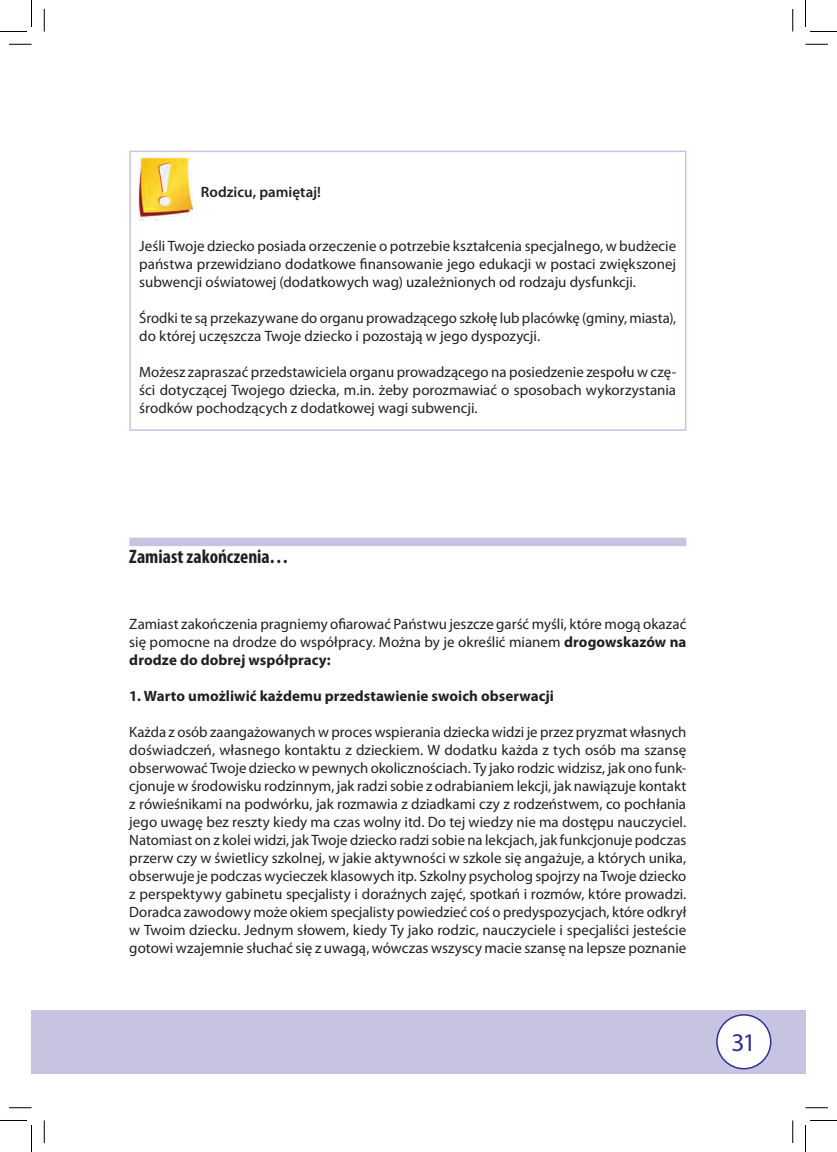
<style>
.page{position:relative;width:837px;height:1152px;background:#fff}
.page>*{position:absolute;margin:0;border:0;box-sizing:border-box;transform-origin:0 0}
.t1{font:25.5px "Myriad Pro";color:#2e3092}
._02_tytul{font:700 condensed 19.5px "Myriad Pro";color:#231f20}
._01_body{font:15px/18px "Myriad Pro";color:#231f20;text-align:justify}
._01_body-2{font:700 15px "Myriad Pro";letter-spacing:.005em;color:#231f20}
._04_ramka{font:600 15px "Myriad Pro";color:#231f20}
.s1{font-weight:700}
</style>
<div class="page">
<div style="left:44px;top:1009px;width:761px;height:64px;background:#c6c4e1"></div>
<div style="left:717px;top:1014px;width:54px;height:54px;background:#fff;border-radius:50%"></div>
<div style="left:716px;top:1014px;width:55px;height:55px;border:2px solid #2e3092;border-radius:50%"></div>
<div style="left:32px;top:1009px;width:12px;height:64px;background:#c6c4e1"></div>
<div style="left:129px;top:537px;width:557px;height:9px;background:#c6c4e1"></div>
<div style="left:129px;top:151px;width:557px;height:280px;border:2px solid #c6c4e1"></div>
<img style="left:138px;top:158px;width:55px;height:62px">
<svg style="left:9px;top:44px;width:23px;height:1px"></svg>
<svg style="left:805px;top:44px;width:23px;height:1px"></svg>
<svg style="left:9px;top:1107px;width:23px;height:1px"></svg>
<svg style="left:805px;top:1107px;width:23px;height:1px"></svg>
<svg style="left:44px;top:9px;width:1px;height:22px"></svg>
<svg style="left:44px;top:1120px;width:1px;height:23px"></svg>
<svg style="left:792px;top:9px;width:1px;height:22px"></svg>
<svg style="left:792px;top:1120px;width:1px;height:23px"></svg>
<svg style="left:0;top:0;width:32px;height:32px"></svg>
<svg style="left:0;top:1120px;width:32px;height:32px"></svg>
<svg style="left:805px;top:0;width:32px;height:32px"></svg>
<svg style="left:805px;top:1120px;width:32px;height:32px"></svg>
<p class="_04_ramka" style="left:201px;top:182px;width:122px">Rodzicu, pamiętaj!</p>
<p class="_01_body" style="left:139px;top:236px;width:538px">Jeśli Twoje dziecko posiada orzeczenie o potrzebie kształcenia specjalnego, w budżecie państwa przewidziano dodatkowe finansowanie jego edukacji w postaci zwiększonej subwencji oświatowej (dodatkowych wag) uzależnionych od rodzaju dysfunkcji.</p>
<p class="_01_body" style="left:139px;top:308px;width:538px">Środki te są przekazywane do organu prowadzącego szkołę lub placówkę (gminy, miasta), do której uczęszcza Twoje dziecko i pozostają w jego dyspozycji.</p>
<p class="_01_body" style="left:139px;top:362px;width:539px">Możesz zapraszać przedstawiciela organu prowadzącego na posiedzenie zespołu w czę&shy;ści dotyczącej Twojego dziecka, m.in. żeby porozmawiać o sposobach wykorzystania środków pochodzących z dodatkowej wagi subwencji.</p>
<p class="_02_tytul" style="left:129px;top:544px;width:161px">Zamiast zakończenia…</p>
<p class="_01_body" style="left:129px;top:614px;width:559px">Zamiast zakończenia pragniemy ofiarować Państwu jeszcze garść myśli, które mogą okazać się pomocne na drodze do współpracy. Można by je określić mianem <span class="s1">drogowskazów na drodze do dobrej współpracy:</span></p>
<p class="_01_body-2" style="left:129px;top:686px;width:426px">1. Warto umożliwić każdemu przedstawienie swoich obserwacji</p>
<p class="_01_body" style="left:129px;top:722px;width:559px">Każda z osób zaangażowanych w proces wspierania dziecka widzi je przez pryzmat własnych doświadczeń, własnego kontaktu z dzieckiem. W dodatku każda z tych osób ma szansę obserwować Twoje dziecko w pewnych okolicznościach. Ty jako rodzic widzisz, jak ono funk&shy;cjonuje w środowisku rodzinnym, jak radzi sobie z odrabianiem lekcji, jak nawiązuje kontakt z rówieśnikami na podwórku, jak rozmawia z dziadkami czy z rodzeństwem, co pochłania jego uwagę bez reszty kiedy ma czas wolny itd. Do tej wiedzy nie ma dostępu nauczyciel.<br>Natomiast on z kolei widzi, jak Twoje dziecko radzi sobie na lekcjach, jak funkcjonuje podczas przerw czy w świetlicy szkolnej, w jakie aktywności w szkole się angażuje, a których unika, obserwuje je podczas wycieczek klasowych itp. Szkolny psycholog spojrzy na Twoje dziecko z perspektywy gabinetu specjalisty i doraźnych zajęć, spotkań i rozmów, które prowadzi.<br>Doradca zawodowy może okiem specjalisty powiedzieć coś o predyspozycjach, które odkrył w Twoim dziecku. Jednym słowem, kiedy Ty jako rodzic, nauczyciele i specjaliści jesteście gotowi wzajemnie słuchać się z uwagą, wówczas wszyscy macie szansę na lepsze poznanie</p>
<h1 class="t1" style="left:731px;top:1027px;width:26px">31</h1>
</div>
